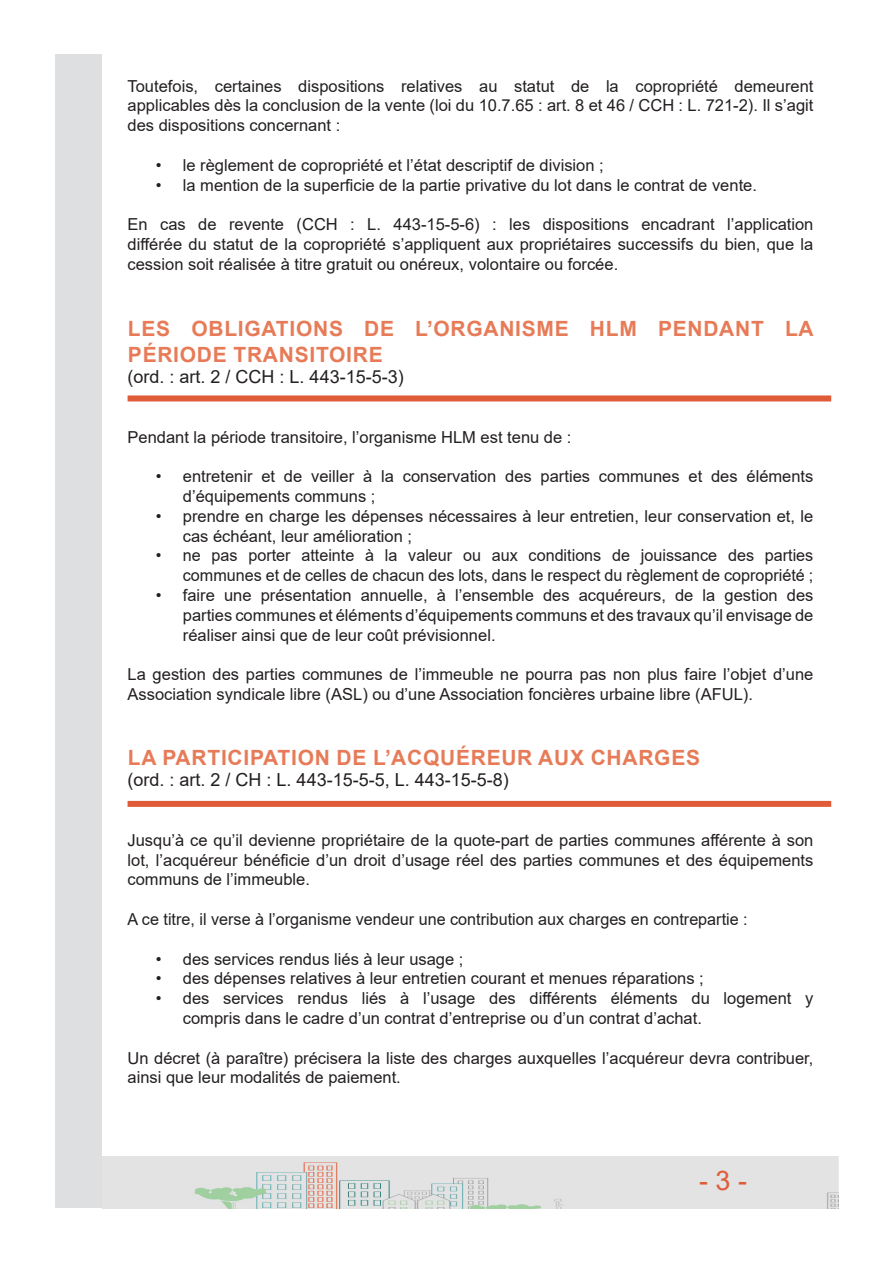
<style>
.page{position:relative;width:893px;height:1263px;background:#fff}
.page>*{position:absolute;margin:0;border:0;box-sizing:border-box;transform-origin:0 0}
.t1{font:27px "Arial";color:#e05c39}
.t2{font:700 21px/25.2px "Arial";letter-spacing:.035em;color:#e77b58}
.t3{font:18px "Arial";color:#231f20}
.t4{font:16.5px/19.8px "Arial";color:#231f20}
</style>
<div class="page">
<div style="left:55px;top:55px;width:46px;height:1153px;background:#dedfe1"></div>
<img style="left:102px;top:1157px;width:737px;height:52px">
<div style="left:128px;top:395px;width:703px;height:6px;background:#e05c39"></div>
<div style="left:128px;top:801px;width:703px;height:6px;background:#e05c39"></div>
<p class="t4" style="left:128px;top:76px;width:687px;text-align:justify">Toutefois, certaines dispositions relatives au statut de la copropriété demeurent applicables dès la conclusion de la vente (loi du 10.7.65 : art. 8 et 46 / CCH : L. 721-2). Il s’agit des dispositions concernant :</p>
<p class="t4" style="left:156px;top:155px;width:449px">• le règlement de copropriété et l’état descriptif de division ;</p>
<p class="t4" style="left:156px;top:175px;width:603px">• la mention de la superficie de la partie privative du lot dans le contrat de vente.</p>
<p class="t4" style="left:128px;top:214px;width:687px;text-align:justify">En cas de revente (CCH : L. 443-15-5-6) : les dispositions encadrant l’application différée du statut de la copropriété s’appliquent aux propriétaires successifs du bien, que la cession soit réalisée à titre gratuit ou onéreux, volontaire ou forcée.</p>
<p class="t2" style="left:128px;top:317px;width:687px">LES OBLIGATIONS DE L’ORGANISME HLM PENDANT LA<br>PÉRIODE TRANSITOIRE</p>
<p class="t3" style="left:128px;top:364px;width:278px">(ord. : art. 2 / CCH : L. 443-15-5-3)</p>
<p class="t4" style="left:128px;top:427px;width:445px">Pendant la période transitoire, l’organisme HLM est tenu de :</p>
<p class="t4" style="left:183px;top:466px;width:632px;text-indent:-27px">• entretenir et de veiller à la conservation des parties communes et des éléments d’équipements communs ;</p>
<p class="t4" style="left:183px;top:506px;width:632px;text-indent:-27px">• prendre en charge les dépenses nécessaires à leur entretien, leur conservation et, le cas échéant, leur amélioration ;</p>
<p class="t4" style="left:156px;top:546px;width:659px;text-align:right">• ne pas porter atteinte à la valeur ou aux conditions de jouissance des parties communes et de celles de chacun des lots, dans le respect du règlement de copropriété ;</p>
<p class="t4" style="left:183px;top:585px;width:632px;text-align:justify;text-indent:-27px">• faire une présentation annuelle, à l’ensemble des acquéreurs, de la gestion des parties communes et éléments d’équipements communs et des travaux qu’il envisage de réaliser ainsi que de leur coût prévisionnel.</p>
<p class="t4" style="left:128px;top:664px;width:687px">La gestion des parties communes de l’immeuble ne pourra pas non plus faire l’objet d’une<br>Association syndicale libre (ASL) ou d’une Association foncières urbaine libre (AFUL).</p>
<p class="t2" style="left:128px;top:745px;width:574px">LA PARTICIPATION DE L’ACQUÉREUR AUX CHARGES</p>
<p class="t3" style="left:128px;top:768px;width:383px">(ord. : art. 2 / CH : L. 443-15-5-5, L. 443-15-5-8)</p>
<p class="t4" style="left:128px;top:830px;width:687px;text-align:justify">Jusqu’à ce qu’il devienne propriétaire de la quote-part de parties communes afférente à son lot, l’acquéreur bénéficie d’un droit d’usage réel des parties communes et des équipements communs de l’immeuble.</p>
<p class="t4" style="left:128px;top:909px;width:622px">A ce titre, il verse à l’organisme vendeur une contribution aux charges en contrepartie :</p>
<p class="t4" style="left:156px;top:949px;width:309px">• des services rendus liés à leur usage ;</p>
<p class="t4" style="left:156px;top:969px;width:549px">• des dépenses relatives à leur entretien courant et menues réparations ;</p>
<p class="t4" style="left:183px;top:988px;width:632px;text-indent:-27px">• des services rendus liés à l’usage des différents éléments du logement y compris dans le cadre d’un contrat d’entreprise ou d’un contrat d’achat.</p>
<p class="t4" style="left:128px;top:1048px;width:687px">Un décret (à paraître) précisera la liste des charges auxquelles l’acquéreur devra contribuer, ainsi que leur modalités de paiement.</p>
<h1 class="t1" style="left:699px;top:1162px;width:50px">- 3 -</h1>
</div>
